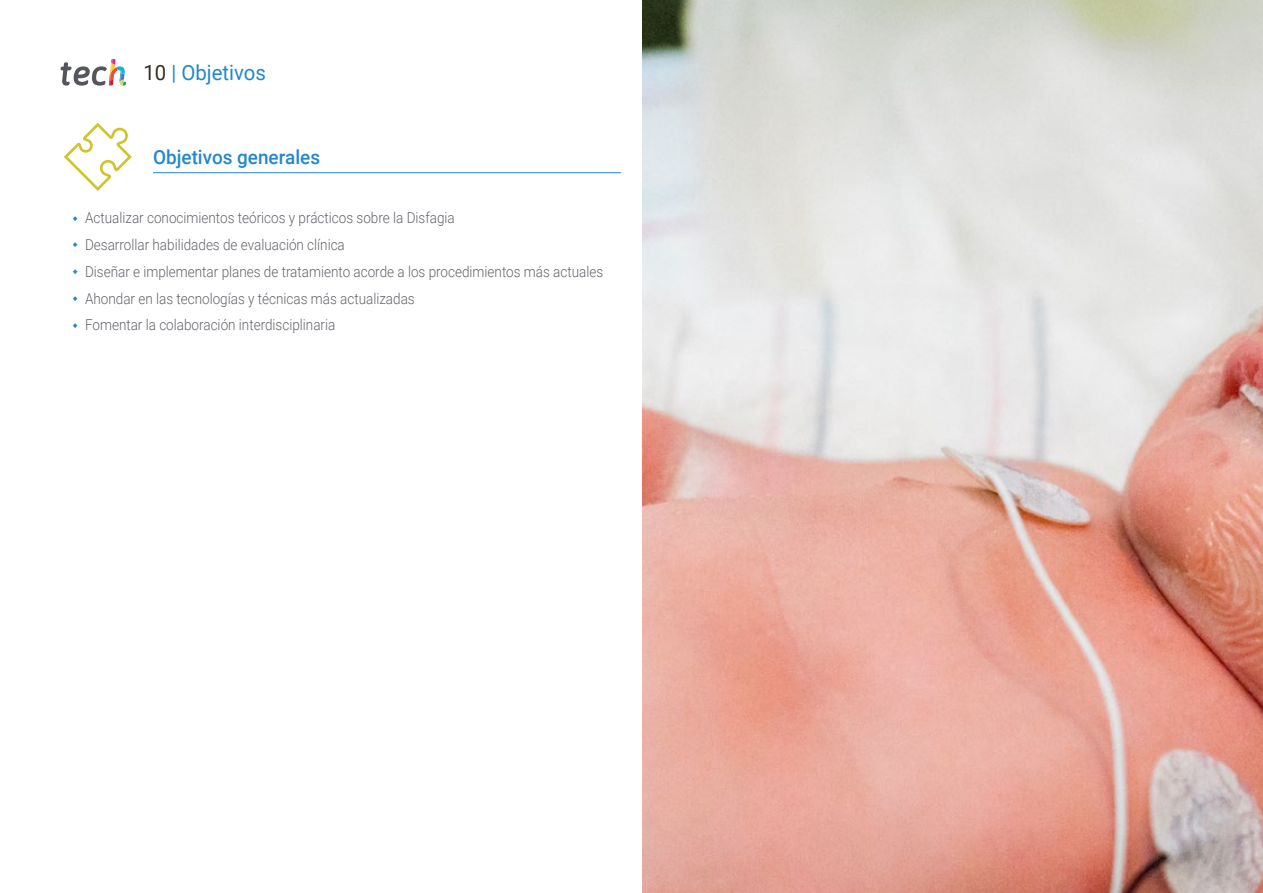
<style>
.page{position:relative;width:1263px;height:893px;background:#fff}
.page>*{position:absolute;margin:0;border:0;box-sizing:border-box;transform-origin:0 0}
.t1{font:21px "Roboto";color:#2488c9}
.t2{font:500 19.5px "Roboto";color:#2488c9}
.t3{font:300 15px/26.7px "Roboto";color:#61646a;scale:.9 1}
.s1{color:#312e20}
</style>
<div class="page">
<hr style="left:153px;top:172px;width:468px;height:1px;background:#2488c9">
<svg style="left:64px;top:123px;width:68px;height:68px"></svg>
<img style="left:642px;top:0;width:621px;height:893px">
<svg style="left:61px;top:59px;width:65px;height:27px"></svg>
<h1 class="t1" style="left:144px;top:57px;width:124px"><span class="s1">10</span> | Objetivos</h1>
<h2 class="t2" style="left:153px;top:144px;width:169px">Objetivos generales</h2>
<p class="t3" style="left:85px;top:204px;width:577px">Actualizar conocimientos teóricos y prácticos sobre la Disfagia<br>Desarrollar habilidades de evaluación clínica<br>Diseñar e implementar planes de tratamiento acorde a los procedimientos más actuales Ahondar en las tecnologías y técnicas más actualizadas<br>Fomentar la colaboración interdisciplinaria</p>
</div>
